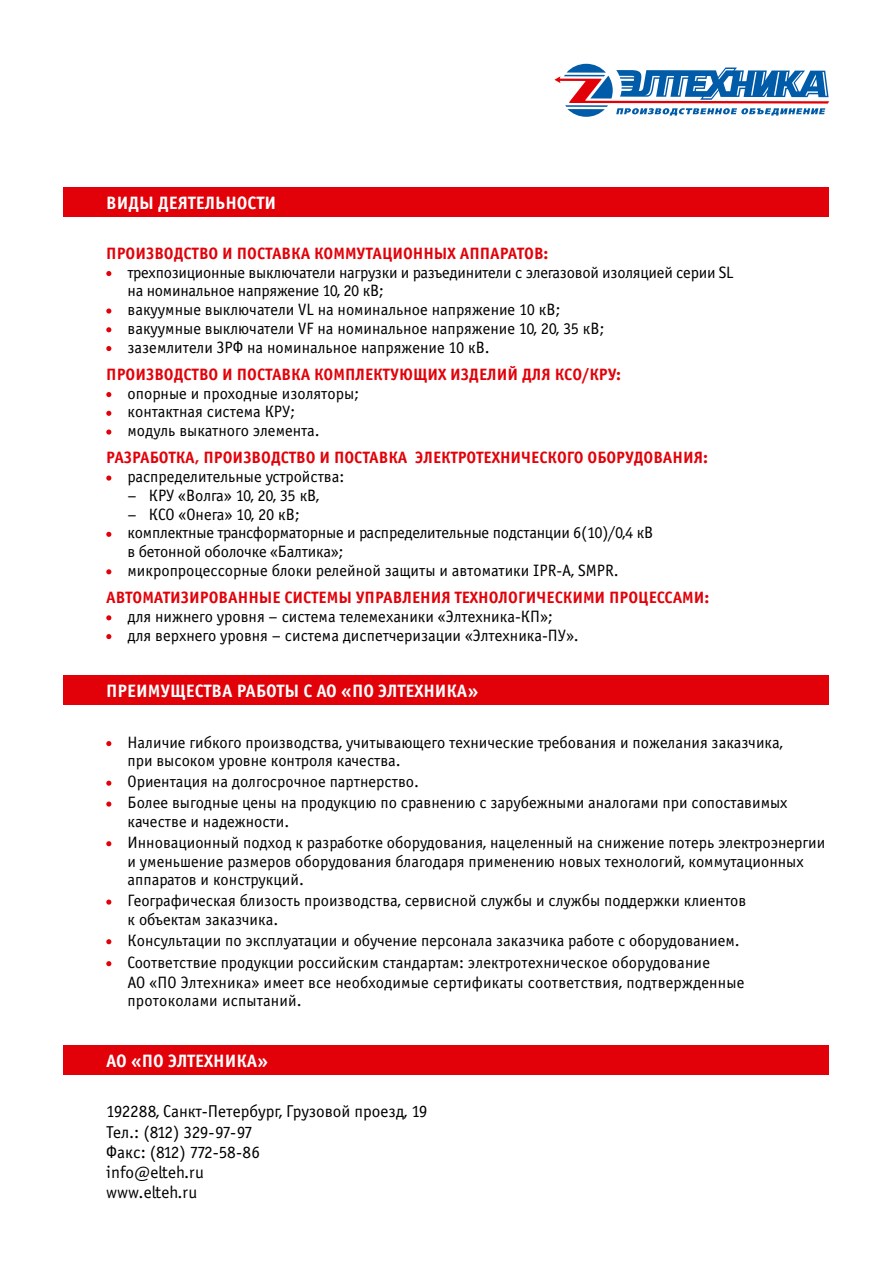
<style>
.page{position:relative;width:893px;height:1263px;background:#fff}
.page>*{position:absolute;margin:0;border:0;box-sizing:border-box;transform-origin:0 0}
.t1{font:18px "Officina Sans Bold C";color:#fff}
.t2{font:17.25px/20.2px "Officina Sans Book C";color:#000}
.t3{font:16.5px/18.8px "Officina Sans Book C";color:#000}
.t4{font:16.5px "Officina Sans Bold C";color:#e20009}
</style>
<div class="page">
<svg style="left:554px;top:64px;width:275px;height:53px"></svg>
<svg style="left:106px;top:271px;width:5px;height:5px"></svg>
<svg style="left:106px;top:308px;width:5px;height:6px"></svg>
<svg style="left:106px;top:327px;width:5px;height:5px"></svg>
<svg style="left:106px;top:346px;width:5px;height:5px"></svg>
<svg style="left:106px;top:392px;width:5px;height:5px"></svg>
<svg style="left:106px;top:411px;width:5px;height:5px"></svg>
<svg style="left:106px;top:429px;width:5px;height:6px"></svg>
<svg style="left:106px;top:475px;width:5px;height:6px"></svg>
<svg style="left:106px;top:532px;width:5px;height:5px"></svg>
<svg style="left:106px;top:569px;width:5px;height:5px"></svg>
<svg style="left:106px;top:615px;width:5px;height:5px"></svg>
<svg style="left:106px;top:634px;width:5px;height:5px"></svg>
<div style="left:64px;top:187px;width:765px;height:30px;background:#e20009"></div>
<div style="left:64px;top:675px;width:765px;height:30px;background:#e20009"></div>
<div style="left:64px;top:1045px;width:765px;height:30px;background:#e20009"></div>
<svg style="left:106px;top:741px;width:5px;height:5px"></svg>
<svg style="left:106px;top:781px;width:5px;height:5px"></svg>
<svg style="left:106px;top:801px;width:5px;height:6px"></svg>
<svg style="left:106px;top:841px;width:5px;height:5px"></svg>
<svg style="left:106px;top:899px;width:5px;height:6px"></svg>
<svg style="left:106px;top:939px;width:5px;height:5px"></svg>
<svg style="left:106px;top:961px;width:5px;height:5px"></svg>
<p class="t1" style="left:106px;top:192px;width:12px">ВИД</p>
<p class="t1" style="left:139px;top:192px;width:87px">Ы ДЕЯТЕЛЬНОСТИ</p>
<p class="t4" style="left:106px;top:244px;width:58px">ПРОИЗВОДСТВО</p>
<p class="t4" style="left:222px;top:244px;width:25px">И ПОСТ</p>
<p class="t4" style="left:272px;top:244px;width:121px">АВКА КОММУТАЦИОНН</p>
<p class="t4" style="left:434px;top:244px;width:116px">ЫХ АППАРАТОВ:</p>
<p class="t3" style="left:128px;top:263px;width:608px">трехпозиционные выключатели нагрузки и разъединители с элегазовой изоляцией серии SL на номинальное напряжение 10, 20 кВ;<br>вакуумные выключатели VL на номинальное напряжение 10 кВ;<br>вакуумные выключатели VF на номинальное напряжение 10, 20, 35 кВ;<br>заземлители ЗРФ на номинальное напряжение 10 кВ.</p>
<p class="t4" style="left:106px;top:365px;width:58px">ПРОИЗВОДСТВО</p>
<p class="t4" style="left:222px;top:365px;width:25px">И ПОСТ</p>
<p class="t4" style="left:272px;top:365px;width:351px">АВКА КОМПЛЕКТУЮЩИХ ИЗДЕЛИЙ ДЛЯ КСО/КРУ:</p>
<p class="t3" style="left:128px;top:384px;width:233px">опорные и проходные изоляторы; контактная система КРУ;<br>модуль выкатного элемента.</p>
<p class="t4" style="left:106px;top:448px;width:156px">РАЗРАБОТКА, П РОИ ЗВОДСТВО</p>
<p class="t4" style="left:320px;top:448px;width:25px">И ПОСТ</p>
<p class="t4" style="left:369px;top:448px;width:133px">АВКА ЭЛЕКТРОТЕХНИЧ</p>
<p class="t4" style="left:531px;top:448px;width:105px">ЕСКОГО ОБО РУДОВ</p>
<p class="t4" style="left:663px;top:448px;width:20px">АНИЯ</p>
<p class="t4" style="left:703px;top:448px;width:6px">:</p>
<p class="t3" style="left:128px;top:467px;width:218px">распределительные устройства:</p>
<p class="t3" style="left:128px;top:486px;width:193px">– КРУ «Волга» 10, 20, 35 кВ,</p>
<p class="t3" style="left:128px;top:505px;width:527px">– КСО «Онега» 10, 20 кВ;<br>комплектные трансформаторные и распределительные подстанции 6(10)/0,4 кВ в бетонной оболочке «Балтика»;<br>микропроцессорные блоки релейной защиты и автоматики IPR-A, SMPR.</p>
<p class="t4" style="left:106px;top:588px;width:188px">АВТОМАТИЗИ РОВАНН ЫЕ СИСТ</p>
<p class="t4" style="left:319px;top:588px;width:112px">ЕМЫ УП РАВЛЕНИЯ</p>
<p class="t4" style="left:455px;top:588px;width:256px">ТЕХНОЛОГИЧ ЕСКИ МИ П РОЦЕССАМИ :</p>
<p class="t3" style="left:128px;top:607px;width:453px">для нижнего уровня – система телемеханики «Элтехника-КП»; для верхнего уровня – система диспетчеризации «Элтехника-ПУ».</p>
<p class="t1" style="left:106px;top:680px;width:373px">П РЕИ МУЩЕСТВА РАБОТЫ С АО «ПО ЭЛТЕХНИ КА»</p>
<p class="t3" style="left:128px;top:733px;width:657px">Наличие гибкого производства, учитывающего технические требования и пожелания заказчика, при высоком уровне контроля качества.</p>
<p class="t3" style="left:128px;top:772px;width:661px;line-height:20.9px">Ориентация на долгосрочное партнерство.<br>Более выгодные цены на продукцию по сравнению с зарубежными аналогами при сопоставимых</p>
<p class="t3" style="left:128px;top:811px;width:699px;line-height:20.9px">качестве и надежности.<br>Инновационный подход к разработке оборудования, нацеленный на снижение потерь электроэнергии</p>
<p class="t3" style="left:128px;top:852px;width:678px">и уменьшение размеров оборудования благодаря применению новых технологий, коммутационных аппаратов и конструкций.</p>
<p class="t3" style="left:128px;top:891px;width:620px">Географическая близость производства, сервисной службы и службы поддержки клиентов к объектам заказчика.</p>
<p class="t3" style="left:128px;top:930px;width:614px;line-height:21.9px">Консультации по эксплуатации и обучение персонала заказчика работе с оборудованием.<br>Соответствие продукции российским стандартам: электротехническое оборудование</p>
<p class="t3" style="left:128px;top:973px;width:618px">АО «ПО Элтехника» имеет все необходимые сертификаты соответствия, подтвержденные протоколами испытаний.</p>
<p class="t1" style="left:106px;top:1050px;width:163px">АО «ПО ЭЛТЕХНИ КА»</p>
<p class="t2" style="left:106px;top:1102px;width:323px">192288, Санкт-Петербург, Грузовой проезд, 19<br>Тел.: (812) 329-97-97<br>Факс: (812) 772-58-86<br>info@elteh.ru<br>www.elteh.ru</p>
</div>
